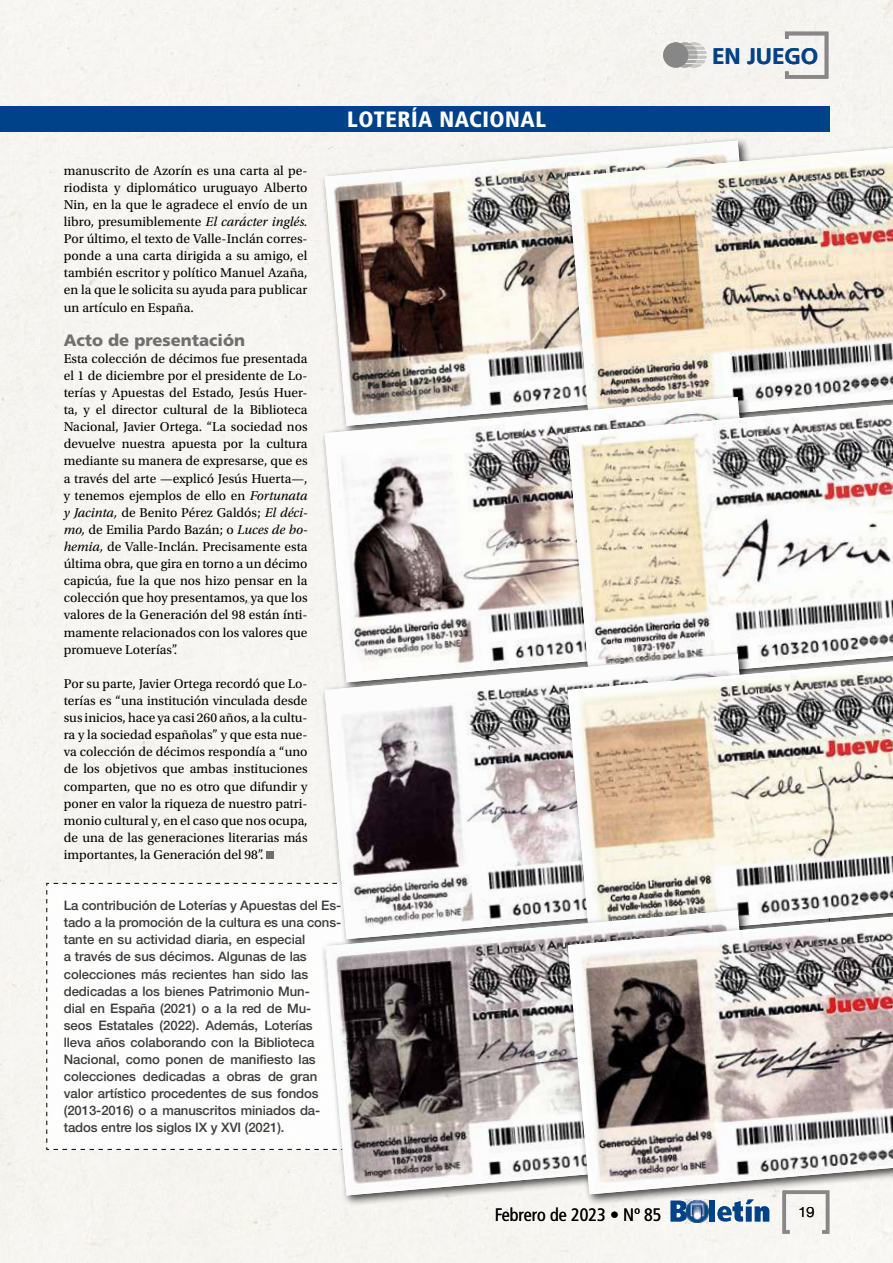
<style>
.page{position:relative;width:893px;height:1263px;background:#f6f5f1}
.page>*{position:absolute;margin:0;border:0;box-sizing:border-box;transform-origin:0 0}
.t1{font:700 22.5px "Frutiger LT Std";color:#004289}
.t2{font:900 condensed 22.2px "Frutiger LT Std";letter-spacing:.025em;color:#fff}
.t3{font:condensed 18px "Frutiger LT Std";color:#000}
.t4{font:900 16.5px "Frutiger LT Std";color:#706f6f}
.t5{font:300 14.25px "Helvetica Neue LT Std";color:#000}
.t6{font:13.5px/17.1px "Utopia Std";color:#000;text-align:justify}
.t7{font:500 13.2px/17.1px "Helvetica Neue LT Std";letter-spacing:-.005em;color:#3c3c3b}
.s1{font-style:italic}
</style>
<div class="page">
<svg style="left:46px;top:882px;width:274px;height:268px"></svg>
<svg style="left:785px;top:32px;width:43px;height:47px"></svg>
<svg style="left:680px;top:42px;width:26px;height:26px"></svg>
<div style="left:663px;top:42px;width:25px;height:26px;background:#878787;border-radius:50%"></div>
<div style="left:64px;top:106px;width:765px;height:26px;background:#004289"></div>
<div style="left:0;top:106px;width:104px;height:26px;background:#004289"></div>
<div style="left:266px;top:851px;width:8px;height:7px;background:#706f6f"></div>
<img style="left:325px;top:140px;width:238px;height:253px">
<div style="left:563px;top:136px;width:330px;height:301px;background:#000;opacity:.75"></div>
<img style="left:568px;top:148px;width:325px;height:245px">
<img style="left:325px;top:397px;width:238px;height:253px">
<div style="left:563px;top:393px;width:330px;height:301px;background:#000;opacity:.75"></div>
<img style="left:568px;top:405px;width:325px;height:245px">
<img style="left:325px;top:654px;width:238px;height:252px">
<div style="left:563px;top:650px;width:330px;height:300px;background:#000;opacity:.75"></div>
<img style="left:568px;top:661px;width:325px;height:244px">
<div style="left:320px;top:906px;width:451px;height:301px;background:#000;opacity:.75"></div>
<img style="left:325px;top:910px;width:238px;height:285px">
<div style="left:563px;top:905px;width:330px;height:301px;background:#000;opacity:.75"></div>
<img style="left:572px;top:917px;width:321px;height:277px">
<svg style="left:782px;top:1190px;width:47px;height:44px"></svg>
<svg style="left:671px;top:1201px;width:15px;height:20px"></svg>
<div style="left:709px;top:1200px;width:6px;height:21px;background:#004289"></div>
<svg style="left:717px;top:1199px;width:52px;height:22px"></svg>
<img style="left:686px;top:1199px;width:23px;height:24px">
<h2 class="t2" style="left:347px;top:106px;width:200px">LOTERÍA NACIONAL</h2>
<p class="t6" style="left:64px;top:162px;width:245px">manuscrito de Azorín es una carta al pe&shy;riodista y diplomático uruguayo Alberto Nin, en la que le agradece el envío de un libro, presumiblemente <span class="s1">El carácter inglés.<br></span>Por último, el texto de Valle-Inclán corres&shy;ponde a una carta dirigida a su amigo, el también escritor y político Manuel Azaña, en la que le solicita su ayuda para publicar un artículo en España.</p>
<p class="t4" style="left:64px;top:330px;width:183px">Acto de presentación</p>
<p class="t6" style="left:64px;top:350px;width:245px">Esta colección de décimos fue presentada el 1 de diciembre por el presidente de Lo&shy;terías y Apuestas del Estado, Jesús Huer&shy;ta, y el director cultural de la Biblioteca Nacional, Javier Ortega. “La sociedad nos devuelve nuestra apuesta por la cultura mediante su manera de expresarse, que es a través del arte —explicó Jesús Huerta—, y tenemos ejemplos de ello en <span class="s1">Fortunata y Jacinta,</span> de Benito Pérez Galdós; <span class="s1">El déci&shy;mo,</span> de Emilia Pardo Bazán; o <span class="s1">Luces de bo&shy;hemia,</span> de Valle-Inclán. Precisamente esta última obra, que gira en torno a un décimo capicúa, fue la que nos hizo pensar en la colección que hoy presentamos, ya que los valores de la Generación del 98 están ínti&shy;mamente relacionados con los valores que promueve Loterías”.</p>
<p class="t6" style="left:64px;top:675px;width:245px">Por su parte, Javier Ortega recordó que Lo&shy;terías es “una institución vinculada desde sus inicios, hace ya casi 260 años, a la cultu&shy;ra y la sociedad españolas” y que esta nue&shy;va colección de décimos respondía a “uno de los objetivos que ambas instituciones comparten, que no es otro que difundir y poner en valor la riqueza de nuestro patri&shy;monio cultural y, en el caso que nos ocupa, de una de las generaciones literarias más importantes, la Generación del 98”.</p>
<p class="t7" style="left:64px;top:897px;width:279px">La contribución de Loterías y Apuestas del Es&shy;tado a la promoción de la cultura es una cons&shy;tante en su actividad diaria, en especial<br>a través de sus décimos. Algunas de las colecciones más recientes han sido las dedicadas a los bienes Patrimonio Mun-<br>dial en España (2021) o a la red de Mu&shy;seos Estatales (2022). Además, Loterías lleva años colaborando con la Biblioteca Nacional, como ponen de manifiesto las colecciones dedicadas a obras de gran valor artístico procedentes de sus fondos (2013-2016) o a manuscritos miniados da&shy;tados entre los siglos IX y XVI (2021).</p>
<h3 class="t3" style="left:495px;top:1204px;width:168px">Febrero de 2023 • Nº 85</h3>
<h1 class="t1" style="left:712px;top:43px;width:108px">EN JUEGO</h1>
<p class="t5" style="left:798px;top:1203px;width:17px">19</p>
</div>
